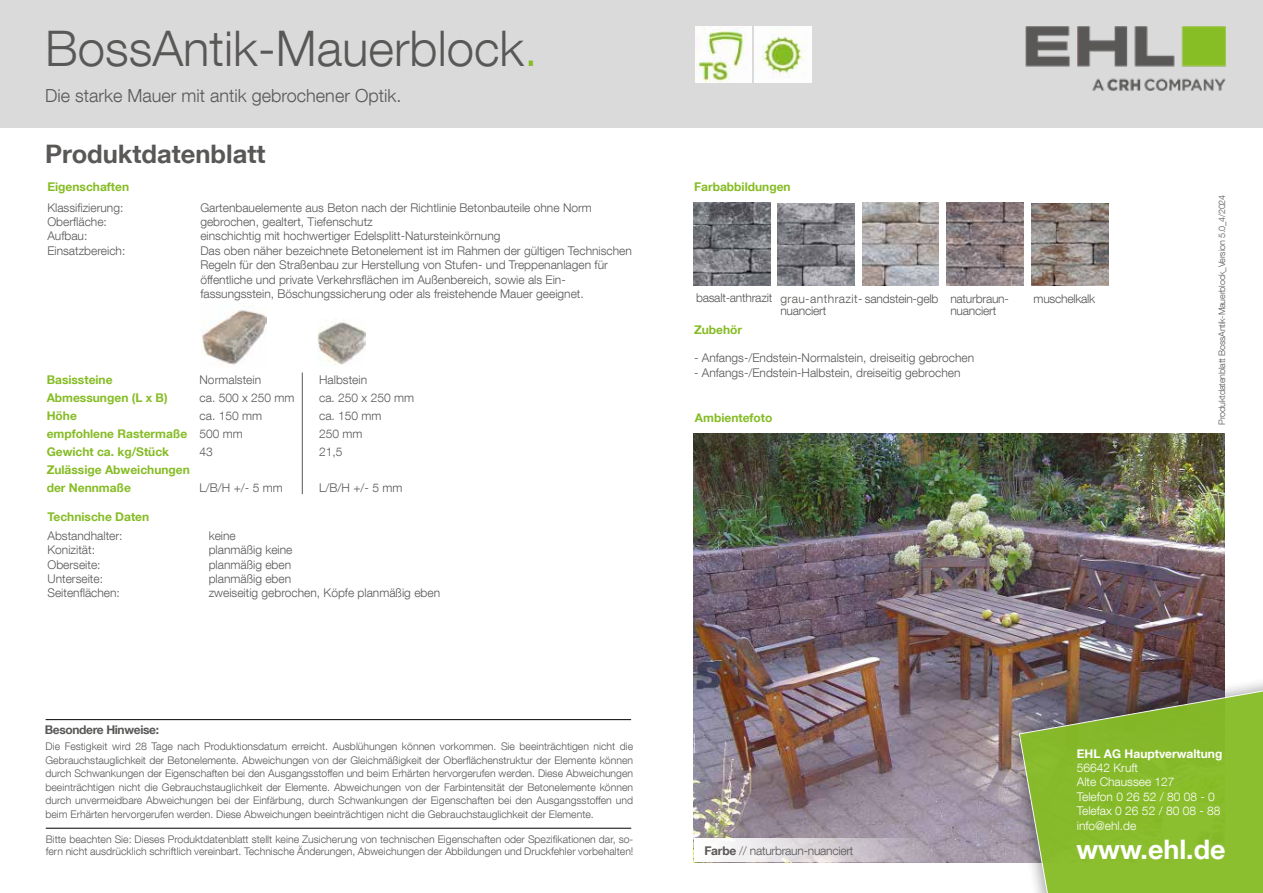
<style>
.page{position:relative;width:1263px;height:893px;background:#fff}
.page>*{position:absolute;margin:0;border:0;box-sizing:border-box;transform-origin:0 0}
.t1{font:300 49.05px "Helvetica Neue LT Com";color:#595857}
.t2{font:700 26.85px "Helvetica Neue LT Com";color:#fff}
.t3{font:700 25.5px "Helvetica Neue LT Com";color:#595857}
.t4{font:300 18px "Helvetica Neue LT Com";color:#595857}
.t5{font:300 12px/18px "Helvetica Neue LT Com";color:#595857}
.t6{font:700 12px/18px "Helvetica Neue LT Com";color:#86bc25}
.t7{font:300 12px/11.9px "Helvetica Neue LT Com";letter-spacing:-.02em;color:#595857}
.t8{font:300 12px/14.4px "Helvetica Neue LT Com";color:#fff}
.t9{font:700 12px "Helvetica Neue LT Com";color:#fff}
.t10{font:700 12px "Helvetica Neue LT Com";letter-spacing:-.03em;color:#595857}
.t11{font:300 10.5px/13.5px "Helvetica Neue LT Com";color:#595857;text-align:justify}
.t12{font:300 9px "Helvetica Neue LT Com";letter-spacing:-.02em;color:#595857}
.s1{color:#86bc25}
.s2{font-weight:700}
</style>
<div class="page">
<div style="left:0;top:0;width:1263px;height:128px;background:#dadada"></div>
<img style="left:694px;top:434px;width:531px;height:428px">
<div style="left:1003px;top:671px;width:260px;height:222px;background:#000;opacity:.35"></div>
<svg style="left:1018px;top:684px;width:245px;height:209px;background:#87af3c"></svg>
<svg style="left:694px;top:838px;width:241px;height:24px"></svg>
<img style="left:694px;top:203px;width:76px;height:82px">
<img style="left:778px;top:203px;width:76px;height:82px">
<img style="left:862px;top:203px;width:77px;height:82px">
<img style="left:946px;top:203px;width:77px;height:82px">
<img style="left:1031px;top:203px;width:77px;height:82px">
<hr style="left:302px;top:372px;width:1px;height:122px;background:#595857">
<hr style="left:46px;top:719px;width:585px;height:1px;background:#000">
<img style="left:1026px;top:26px;width:199px;height:65px">
<img style="left:202px;top:305px;width:65px;height:60px">
<img style="left:317px;top:322px;width:49px;height:43px">
<hr style="left:46px;top:828px;width:585px;height:1px;background:#000">
<img style="left:695px;top:26px;width:56px;height:56px">
<img style="left:755px;top:26px;width:56px;height:56px">
<h1 class="t1" style="left:45px;top:19px;width:494px">BossAntik-Mauerblock<span class="s1">.</span></h1>
<h3 class="t4" style="left:45px;top:85px;width:358px">Die starke Mauer mit antik gebrochener Optik.</h3>
<h3 class="t3" style="left:45px;top:138px;width:222px">Produktdatenblatt</h3>
<p class="t6" style="left:47px;top:177px;width:83px">Eigenschaften</p>
<p class="t5" style="left:47px;top:198px;width:77px">Klassifizierung:</p>
<p class="t5" style="left:200px;top:198px;width:393px">Gartenbauelemente aus Beton nach der Richtlinie Betonbauteile ohne Norm</p>
<p class="t5" style="left:47px;top:212px;width:61px">Oberfläche:</p>
<p class="t5" style="left:200px;top:212px;width:174px">gebrochen, gealtert, Tiefenschutz</p>
<p class="t5" style="left:47px;top:227px;width:42px">Aufbau:</p>
<p class="t5" style="left:200px;top:227px;width:302px">einschichtig mit hochwertiger Edelsplitt-Natursteinkörnung</p>
<p class="t5" style="left:47px;top:241px;width:80px">Einsatzbereich:</p>
<p class="t5" style="left:200px;top:243px;width:433px;line-height:14.4px">Das oben näher bezeichnete Betonelement ist im Rahmen der gültigen Technischen Regeln für den Straßenbau zur Herstellung von Stufen- und Treppenanlagen für öffentliche und private Verkehrsflächen im Außenbereich, sowie als Ein&shy;fassungsstein, Böschungssicherung oder als freistehende Mauer geeignet.</p>
<p class="t6" style="left:47px;top:370px;width:145px">Basissteine<br>Abmessungen (L x B)<br>Höhe<br>empfohlene Rastermaße<br>Gewicht ca. kg/Stück<br>Zulässige Abweichungen der Nennmaße</p>
<p class="t5" style="left:319px;top:370px;width:96px">Halbstein<br>ca. 250 x 250 mm ca. 150 mm<br>250 mm<br>21,5</p>
<p class="t5" style="left:200px;top:370px;width:96px">Normalstein<br>ca. 500 x 250 mm ca. 150 mm<br>500 mm<br>43</p>
<p class="t5" style="left:200px;top:478px;width:85px">L/B/H +/- 5 mm</p>
<p class="t5" style="left:319px;top:478px;width:85px">L/B/H +/- 5 mm</p>
<p class="t6" style="left:47px;top:507px;width:103px">Technische Daten</p>
<p class="t5" style="left:47px;top:526px;width:77px">Abstandhalter:</p>
<p class="t5" style="left:209px;top:526px;width:29px">keine</p>
<p class="t5" style="left:47px;top:541px;width:49px">Konizität:</p>
<p class="t5" style="left:209px;top:541px;width:85px">planmäßig keine</p>
<p class="t5" style="left:47px;top:555px;width:55px">Oberseite:</p>
<p class="t5" style="left:209px;top:555px;width:84px">planmäßig eben</p>
<p class="t5" style="left:47px;top:570px;width:57px">Unterseite:</p>
<p class="t5" style="left:209px;top:570px;width:84px">planmäßig eben</p>
<p class="t5" style="left:47px;top:584px;width:74px">Seitenflächen:</p>
<p class="t5" style="left:209px;top:584px;width:233px">zweiseitig gebrochen, Köpfe planmäßig eben</p>
<p class="t10" style="left:45px;top:722px;width:116px">Besondere Hinweise:</p>
<p class="t11" style="left:45px;top:739px;width:589px">Die Festigkeit wird 28 Tage nach Produktionsdatum erreicht. Ausblühungen können vorkommen. Sie beeinträchtigen nicht die Gebrauchstauglichkeit der Betonelemente. Abweichungen von der Gleichmäßigkeit der Oberflächenstruktur der Elemente können durch Schwankungen der Eigenschaften bei den Ausgangsstoffen und beim Erhärten hervorgerufen werden. Diese Abweichungen beeinträchtigen nicht die Gebrauchstauglichkeit der Elemente. Abweichungen von der Farbintensität der Betonelemente können durch unvermeidbare Abweichungen bei der Einfärbung, durch Schwankungen der Eigenschaften bei den Ausgangsstoffen und beim Erhärten hervorgerufen werden. Diese Abweichungen beeinträchtigen nicht die Gebrauchstauglichkeit der Elemente.</p>
<p class="t11" style="left:46px;top:833px;width:589px;line-height:12px">Bitte beachten Sie: Dieses Produktdatenblatt stellt keine Zusicherung von technischen Eigenschaften oder Spezifikationen dar, so&shy;fern nicht ausdrücklich schriftlich vereinbart. Technische Änderungen, Abweichungen der Abbildungen und Druckfehler vorbehalten!</p>
<p class="t6" style="left:694px;top:177px;width:98px">Farbabbildungen</p>
<p class="t7" style="left:696px;top:292px;width:78px">basalt-anthrazit</p>
<p class="t7" style="left:780px;top:293px;width:230px">grau-anthrazit- sandstein-gelb naturbraun&shy;nuanciert</p>
<p class="t7" style="left:950px;top:305px;width:47px">nuanciert</p>
<p class="t6" style="left:694px;top:320px;width:50px">Zubehör</p>
<p class="t5" style="left:694px;top:349px;width:282px">- Anfangs-/Endstein-Normalstein, dreiseitig gebrochen</p>
<p class="t5" style="left:694px;top:363px;width:268px">- Anfangs-/Endstein-Halbstein, dreiseitig gebrochen</p>
<p class="t6" style="left:695px;top:408px;width:79px">Ambientefoto</p>
<p class="t7" style="left:1033px;top:292px;width:63px">muschelkalk</p>
<p class="t12" style="left:1216px;top:424px;width:231px;rotate:-90deg">Produktdatenblatt BossAntik-Mauerblock_Version 5.0_4/2024</p>
<p class="t9" style="left:1077px;top:746px;width:147px">EHL AG Hauptverwaltung</p>
<p class="t8" style="left:1077px;top:760px;width:145px">56642 Kruft<br>Alte Chaussee 127<br>Telefon 0 26 52 / 80 08 - 0<br>Telefax 0 26 52 / 80 08 - 88 info@ehl.de</p>
<p class="t7" style="left:704px;top:845px;width:151px"><span class="s2">Farbe</span> // naturbraun-nuanciert</p>
<h2 class="t2" style="left:1076px;top:832px;width:151px">www.ehl.de</h2>
</div>
